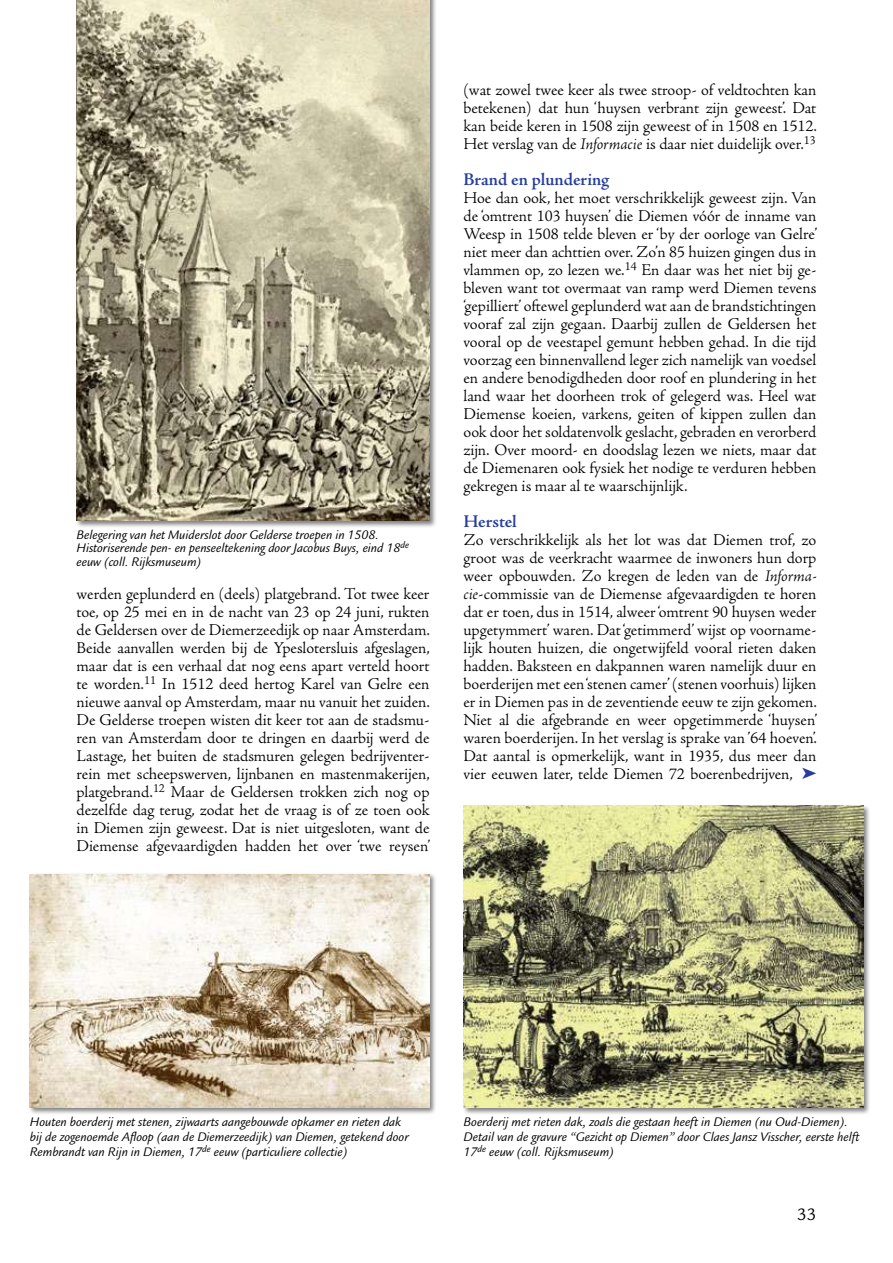
<style>
.page{position:relative;width:893px;height:1263px;background:#fff}
.page>*{position:absolute;margin:0;border:0;box-sizing:border-box;transform-origin:0 0}
.t1{font:600 18px "Adobe Jenson Pro";letter-spacing:-.005em;color:#263d9d}
.t2{font:18px "Legacy Sans Std";color:#000}
.t3{font:300 16.5px/18px "Adobe Jenson Pro";color:#000;text-align:justify}
.t4{font:italic 13.5px/15px "Legacy Sans Std";color:#000}
.s1{font-style:italic}
</style>
<div class="page">
<div style="left:75px;top:0;width:362px;height:528px;background:#000;opacity:.5"></div>
<img style="left:77px;top:0;width:352px;height:520px">
<div style="left:28px;top:872px;width:409px;height:243px;background:#000;opacity:.5"></div>
<img style="left:30px;top:874px;width:399px;height:234px">
<div style="left:462px;top:804px;width:409px;height:311px;background:#000;opacity:.5"></div>
<img style="left:463px;top:806px;width:400px;height:302px">
<p class="t4" style="left:77px;top:528px;width:334px;line-height:13.5px">Belegering van het Muiderslot door Gelderse troepen in 1508.<br>Historiserende pen- en penseeltekening door Jacobus Buys, eind 18<sup>de </sup>eeuw (coll. Rijksmuseum)</p>
<p class="t3" style="left:77px;top:585px;width:355px">werden geplunderd en (deels) platgebrand. Tot twee keer toe, op 25 mei en in de nacht van 23 op 24 juni, rukten de Geldersen over de Diemerzeedijk op naar Amsterdam.<br>Beide aanvallen werden bij de Ypeslotersluis afgeslagen, maar dat is een verhaal dat nog eens apart verteld hoort te worden.<sup>11</sup> In 1512 deed hertog Karel van Gelre een nieuwe aanval op Amsterdam, maar nu vanuit het zuiden.<br>De Gelderse troepen wisten dit keer tot aan de stadsmu&shy;ren van Amsterdam door te dringen en daarbij werd de Lastage, het buiten de stadsmuren gelegen bedrijventer&shy;rein met scheepswerven, lijnbanen en mastenmakerijen, platgebrand.<sup>12</sup> Maar de Geldersen trokken zich nog op dezelfde dag terug, zodat het de vraag is of ze toen ook in Diemen zijn geweest. Dat is niet uitgesloten, want de Diemense afgevaardigden hadden het over ‘twe reysen’</p>
<p class="t3" style="left:463px;top:81px;width:355px">(wat zowel twee keer als twee stroop- of veldtochten kan betekenen) dat hun ‘huysen verbrant zijn geweest’. Dat kan beide keren in 1508 zijn geweest of in 1508 en 1512.<br>Het verslag van de <span class="s1">Informacie</span> is daar niet duidelijk over.<sup>13</sup></p>
<p class="t1" style="left:463px;top:169px;width:147px">Brand en plundering</p>
<p class="t3" style="left:463px;top:189px;width:355px">Hoe dan ook, het moet verschrikkelijk geweest zijn. Van de ‘omtrent 103 huysen’ die Diemen vóór de inname van Weesp in 1508 telde bleven er ‘by der oorloge van Gelre’ niet meer dan achttien over. Zo’n 85 huizen gingen dus in vlammen op, zo lezen we.<sup>14</sup> En daar was het niet bij ge&shy;bleven want tot overmaat van ramp werd Diemen tevens ‘gepilliert’ oftewel geplunderd wat aan de brandstichtingen vooraf zal zijn gegaan. Daarbij zullen de Geldersen het vooral op de veestapel gemunt hebben gehad. In die tijd voorzag een binnenvallend leger zich namelijk van voedsel en andere benodigdheden door roof en plundering in het land waar het doorheen trok of gelegerd was. Heel wat Diemense koeien, varkens, geiten of kippen zullen dan ook door het soldatenvolk geslacht, gebraden en verorberd zijn. Over moord- en doodslag lezen we niets, maar dat de Diemenaren ook fysiek het nodige te verduren hebben gekregen is maar al te waarschijnlijk.</p>
<p class="t1" style="left:463px;top:511px;width:55px">Herstel</p>
<p class="t3" style="left:463px;top:531px;width:355px">Zo verschrikkelijk als het lot was dat Diemen trof, zo groot was de veerkracht waarmee de inwoners hun dorp weer opbouwden. Zo kregen de leden van de <span class="s1">Informa&shy;cie</span>-commissie van de Diemense afgevaardigden te horen dat er toen, dus in 1514, alweer ‘omtrent 90 huysen weder upgetymmert’ waren. Dat ‘getimmerd’ wijst op voorname&shy;lijk houten huizen, die ongetwijfeld vooral rieten daken hadden. Baksteen en dakpannen waren namelijk duur en boerderijen met een ‘stenen camer’ (stenen voorhuis) lijken er in Diemen pas in de zeventiende eeuw te zijn gekomen.<br>Niet al die afgebrande en weer opgetimmerde ‘huysen’ waren boerderijen. In het verslag is sprake van ’64 hoeven’.<br>Dat aantal is opmerkelijk, want in 1935, dus meer dan vier eeuwen later, telde Diemen 72 boerenbedrijven,</p>
<p class="t4" style="left:30px;top:1114px;width:380px">Houten boerderij met stenen, zijwaarts aangebouwde opkamer en rieten dak bij de zogenoemde Afloop (aan de Diemerzeedijk) van Diemen, getekend door<br>Rembrandt van Rijn in Diemen, 17<sup>de</sup> eeuw (particuliere collectie)</p>
<p class="t4" style="left:463px;top:1114px;width:397px">Boerderij met rieten dak, zoals die gestaan heeft in Diemen (nu Oud-Diemen).<br>Detail van de gravure “Gezicht op Diemen” door Claes Jansz Visscher, eerste helft<br>17<sup>de</sup> eeuw (coll. Rijksmuseum)</p>
<p class="t2" style="left:797px;top:1204px;width:21px">33</p>
</div>
